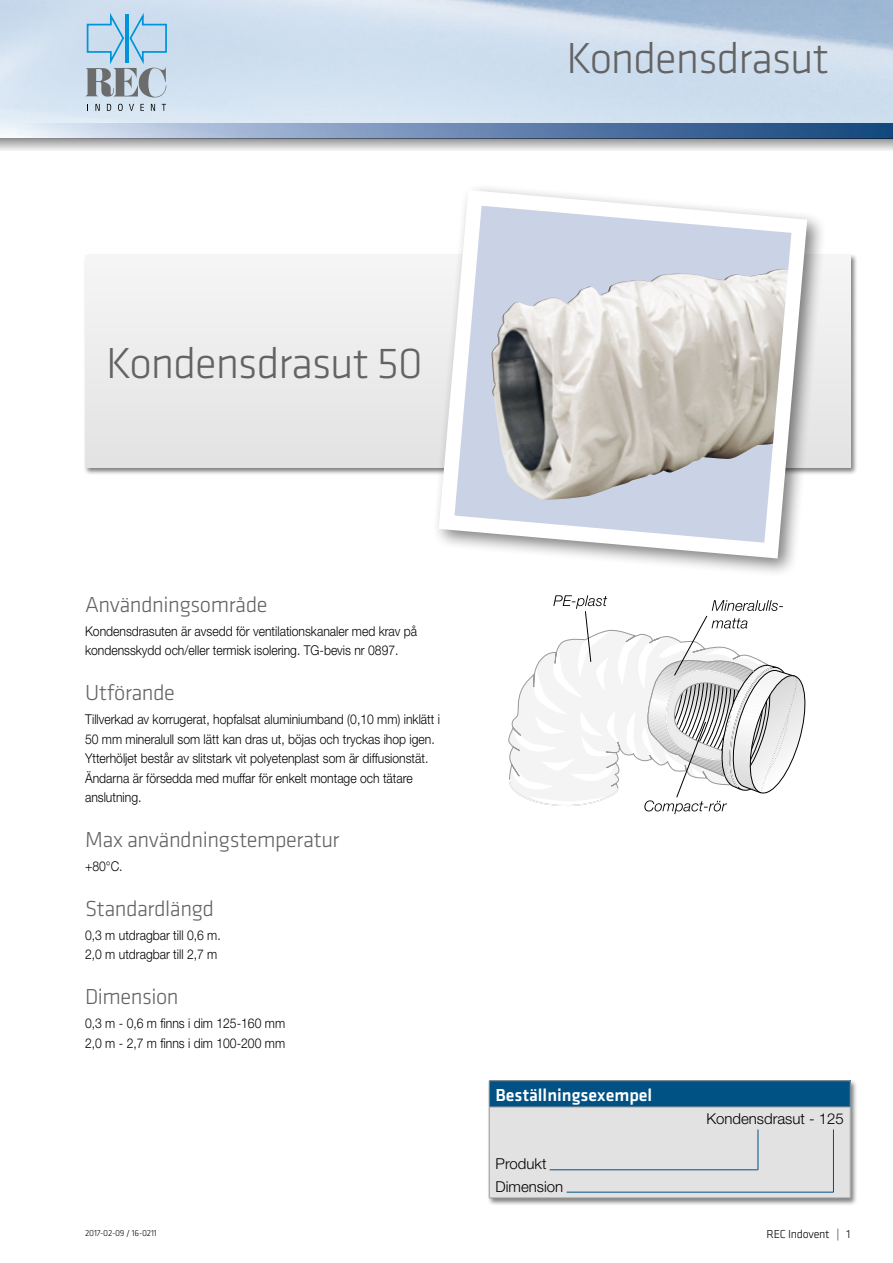
<style>
.page{position:relative;width:893px;height:1263px;background:#fff}
.page>*{position:absolute;margin:0;border:0;box-sizing:border-box;transform-origin:0 0}
.t1{font:300 45px "Klavika";letter-spacing:-.025em;color:#636363}
.t2{font:300 22.5px "Klavika";letter-spacing:-.02em;color:#636363}
.t3{font:500 18px "Klavika";color:#fff}
.t4{font:300 15px/22.5px "Helvetica Neue LT Std";color:#000}
.t5{font:300 13.5px/19.5px "Helvetica Neue LT Std";color:#000;scale:.9 1}
.t6{font:300 12px "Klavika";letter-spacing:-.02em;color:#000}
.t7{font:300 9px "Klavika";letter-spacing:-.02em;color:#000}
</style>
<div class="page">
<svg style="left:1px;top:123px;width:892px;height:15px;background:#7793b9"></svg>
<svg style="left:0;top:138px;width:893px;height:13px;background:#bebfc0"></svg>
<div style="left:83px;top:254px;width:775px;height:221px;background:#000;opacity:.5"></div>
<div style="left:85px;top:255px;width:765px;height:213px;background:#ececec"></div>
<svg style="left:85px;top:13px;width:82px;height:98px;background:#acc5d7"></svg>
<div style="left:432px;top:183px;width:395px;height:395px;background:#000;opacity:.5"></div>
<svg style="left:431px;top:183px;width:384px;height:383px"></svg>
<div style="left:487px;top:1079px;width:371px;height:127px;background:#000;opacity:.5"></div>
<div style="left:489px;top:1081px;width:361px;height:26px;background:#005184"></div>
<div style="left:489px;top:1107px;width:361px;height:91px;background:#e2e2e2"></div>
<hr style="left:489px;top:1080px;width:361px;height:1px;background:#9c9b9b">
<svg style="left:489px;top:1081px;width:1px;height:26px"></svg>
<svg style="left:850px;top:1081px;width:1px;height:26px"></svg>
<hr style="left:489px;top:1107px;width:361px;height:1px;background:#9c9b9b">
<hr style="left:489px;top:1107px;width:1px;height:91px;background:#9c9b9b">
<hr style="left:850px;top:1107px;width:1px;height:91px;background:#9c9b9b">
<hr style="left:489px;top:1198px;width:361px;height:1px;background:#9c9b9b">
<hr style="left:550px;top:1169px;width:208px;height:1px;background:#005184">
<hr style="left:567px;top:1192px;width:266px;height:1px;background:#005184">
<hr style="left:758px;top:1129px;width:1px;height:41px;background:#005184">
<hr style="left:833px;top:1129px;width:1px;height:63px;background:#005184">
<svg style="left:509px;top:595px;width:297px;height:219px"></svg>
<h1 class="t1" style="left:566px;top:34px;width:264px">Kondensdrasut</h1>
<h1 class="t1" style="left:106px;top:339px;width:318px">Kondensdrasut 50</h1>
<h2 class="t2" style="left:85px;top:592px;width:184px">Användningsområde</h2>
<p class="t5" style="left:85px;top:621px;width:371px">Kondensdrasuten är avsedd för ventilationskanaler med krav på kondensskydd och/eller termisk isolering. TG-bevis nr 0897.</p>
<h2 class="t2" style="left:85px;top:681px;width:91px">Utförande</h2>
<p class="t5" style="left:85px;top:709px;width:396px">Tillverkad av korrugerat, hopfalsat aluminiumband (0,10 mm) inklätt i 50 mm mineralull som lätt kan dras ut, böjas och tryckas ihop igen.<br>Ytterhöljet består av slitstark vit polyetenplast som är diffusionstät.<br>Ändarna är försedda med muffar för enkelt montage och tätare anslutning.</p>
<h2 class="t2" style="left:85px;top:827px;width:256px">Max användningstemperatur</h2>
<p class="t5" style="left:85px;top:856px;width:43px">+80°C.</p>
<h2 class="t2" style="left:85px;top:896px;width:131px">Standardlängd</h2>
<p class="t5" style="left:85px;top:925px;width:152px">0,3 m utdragbar till 0,6 m.<br>2,0 m utdragbar till 2,7 m</p>
<h2 class="t2" style="left:85px;top:984px;width:95px">Dimension</h2>
<p class="t5" style="left:85px;top:1013px;width:224px">0,3 m - 0,6 m finns i dim 125-160 mm<br>2,0 m - 2,7 m finns i dim 100-200 mm</p>
<p class="t7" style="left:85px;top:1228px;width:73px">2017-02-09 / 16-0211</p>
<h3 class="t3" style="left:496px;top:1085px;width:158px">Beställningsexempel</h3>
<p class="t4" style="left:496px;top:1152px;width:69px">Produkt<br>Dimension</p>
<p class="t4" style="left:706px;top:1107px;width:139px">Kondensdrasut - 125</p>
<p class="t6" style="left:766px;top:1227px;width:85px">REC Indovent | 1</p>
</div>
